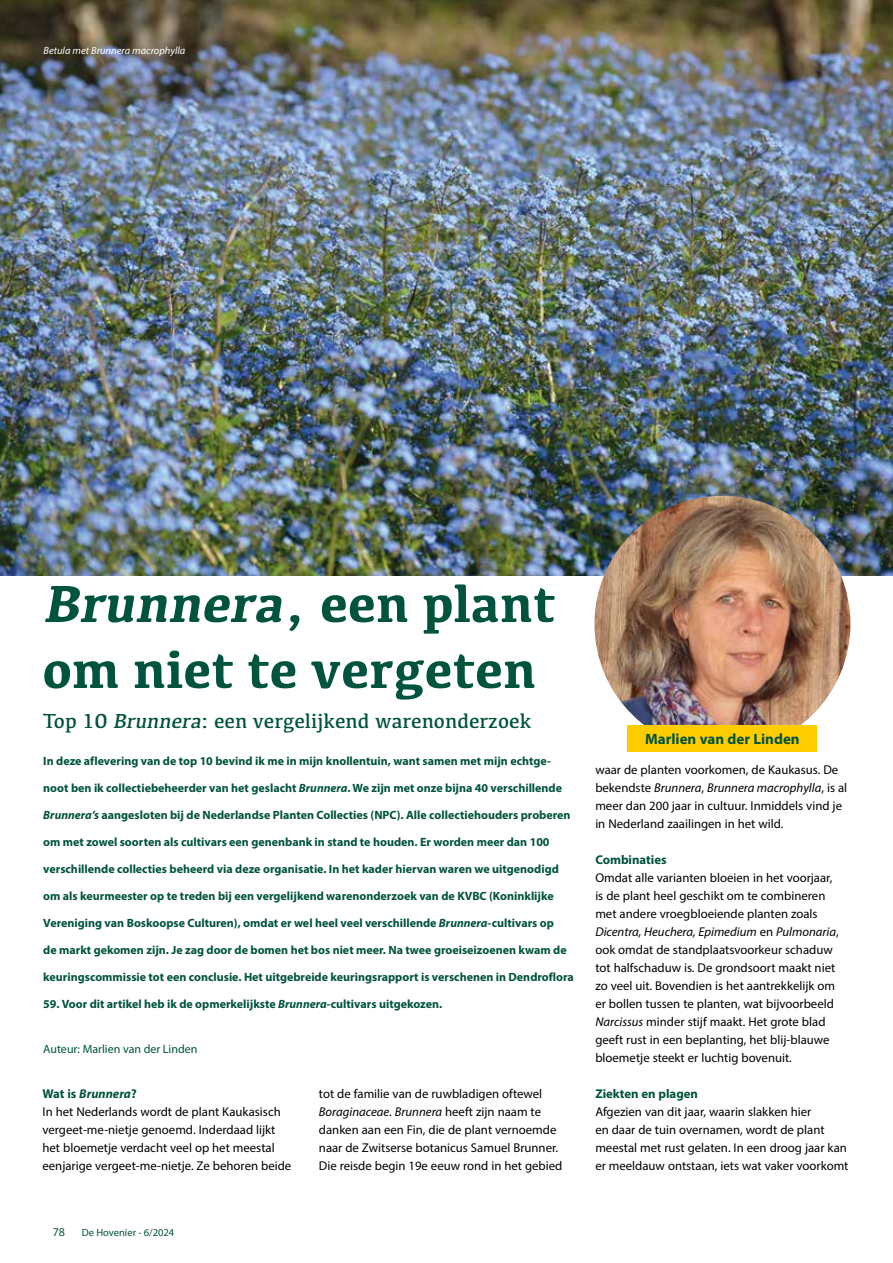
<style>
.page{position:relative;width:893px;height:1263px;background:#fff}
.page>*{position:absolute;margin:0;border:0;box-sizing:border-box;transform-origin:0 0}
.t1{font:700 54px/66px "Kefa";color:#00533d}
.t2{font:21px "Kefa";color:#00533d}
.t3{font:700 15px "Myriad Pro";color:#00533d}
.t4{font:12.75px/18px "Myriad Pro";color:#000}
.t5{font:700 12.75px "Myriad Pro";color:#00533d}
.t6{font:700 12px "Myriad Pro";color:#00533d}
.t7{font:12px "Myriad Pro";color:#00533d}
.t8{font:italic 10.5px "Myriad Pro";color:#fff}
.t9{font:10.5px "Myriad Pro";color:#00533d}
.s1{font-style:italic}
.s2{font-weight:700;color:#00533d}
.s3{font-weight:700;font-style:italic;color:#00533d}
</style>
<div class="page">
<img style="left:0;top:0;width:893px;height:575px">
<img style="left:594px;top:496px;width:256px;height:256px;border-radius:128px">
<div style="left:628px;top:725px;width:189px;height:27px;background:#fc0"></div>
<p class="t8" style="left:44px;top:44px;width:143px">Betula met Brunnera macrophylla</p>
<h1 class="t1" style="left:43px;top:568px;width:515px"><span class="s1">Brunnera</span>, e e n p l a n t om niet te vergeten</h1>
<h2 class="t2" style="left:43px;top:708px;width:490px">Top 10 <span class="s1">Brunnera</span>: een vergelijkend warenonderzoek</h2>
<p class="t6" style="left:43px;top:753px;width:509px">In deze aflevering van de top 10 bevind ik me in mijn knollentuin, want samen met mijn echtge-</p>
<p class="t6" style="left:43px;top:780px;width:520px">noot ben ik collectiebeheerder van het geslacht <span class="s1">Brunnera</span>. We zijn met onze bijna 40 verschillende</p>
<p class="t6" style="left:43px;top:807px;width:529px"><span class="s1">Brunnera’s</span> aangesloten bij de Nederlandse Planten Collecties (NPC). Alle collectiehouders proberen</p>
<p class="t6" style="left:43px;top:834px;width:508px">om met zowel soorten als cultivars een genenbank in stand te houden. Er worden meer dan 100</p>
<p class="t6" style="left:43px;top:861px;width:517px">verschillende collecties beheerd via deze organisatie. In het kader hiervan waren we uitgenodigd</p>
<p class="t6" style="left:43px;top:888px;width:512px">om als keurmeester op te treden bij een vergelijkend warenonderzoek van de KVBC (Koninklijke</p>
<p class="t6" style="left:43px;top:915px;width:512px">Vereniging van Boskoopse Culturen), omdat er wel heel veel verschillende <span class="s1">Brunnera</span>-cultivars op</p>
<p class="t6" style="left:43px;top:942px;width:525px">de markt gekomen zijn. Je zag door de bomen het bos niet meer. Na twee groeiseizoenen kwam de</p>
<p class="t6" style="left:43px;top:969px;width:532px">keuringscommissie tot een conclusie. Het uitgebreide keuringsrapport is verschenen in Dendroflora</p>
<p class="t6" style="left:43px;top:996px;width:400px">59. Voor dit artikel heb ik de opmerkelijkste <span class="s1">Brunnera</span>-cultivars uitgekozen.</p>
<p class="t7" style="left:43px;top:1042px;width:156px">Auteur: Marlien van der Linden</p>
<p class="t4" style="left:43px;top:1085px;width:250px"><span class="s2">Wat is</span> <span class="s3">Brunnera</span><span class="s2">?<br></span>In het Nederlands wordt de plant Kaukasisch vergeet-me-nietje genoemd. Inderdaad lijkt het bloemetje verdacht veel op het meestal eenjarige vergeet-me-nietje. Ze behoren beide</p>
<p class="t4" style="left:319px;top:1085px;width:245px">tot de familie van de ruwbladigen oftewel <span class="s1">Boraginaceae</span>. <span class="s1">Brunnera</span> heeft zijn naam te danken aan een Fin, die de plant vernoemde naar de Zwitserse botanicus Samuel Brunner.<br>Die reisde begin 19e eeuw rond in het gebied</p>
<p class="t7" style="left:53px;top:1224px;width:14px">78</p>
<p class="t9" style="left:82px;top:1226px;width:94px">De Hovenier - 6/2024</p>
<p class="t3" style="left:645px;top:729px;width:156px">Marlien van der Linden</p>
<p class="t4" style="left:595px;top:761px;width:253px">waar de planten voorkomen, de Kaukasus. De bekendste <span class="s1">Brunnera</span>, <span class="s1">Brunnera macrophylla</span>, is al meer dan 200 jaar in cultuur. Inmiddels vind je in Nederland zaailingen in het wild.</p>
<p class="t5" style="left:595px;top:851px;width:73px">Combinaties</p>
<p class="t4" style="left:595px;top:869px;width:245px">Omdat alle varianten bloeien in het voorjaar, is de plant heel geschikt om te combineren met andere vroegbloeiende planten zoals <span class="s1">Dicentra, Heuchera, Epimedium</span> en <span class="s1">Pulmonaria</span>, ook omdat de standplaatsvoorkeur schaduw tot halfschaduw is. De grondsoort maakt niet zo veel uit. Bovendien is het aantrekkelijk om er bollen tussen te planten, wat bijvoorbeeld <span class="s1">Narcissus</span> minder stijf maakt. Het grote blad geeft rust in een beplanting, het blij-blauwe bloemetje steekt er luchtig bovenuit.</p>
<p class="t5" style="left:595px;top:1085px;width:104px">Ziekten en plagen</p>
<p class="t4" style="left:595px;top:1103px;width:255px">Afgezien van dit jaar, waarin slakken hier<br>en daar de tuin overnamen, wordt de plant meestal met rust gelaten. In een droog jaar kan er meeldauw ontstaan, iets wat vaker voorkomt</p>
</div>
